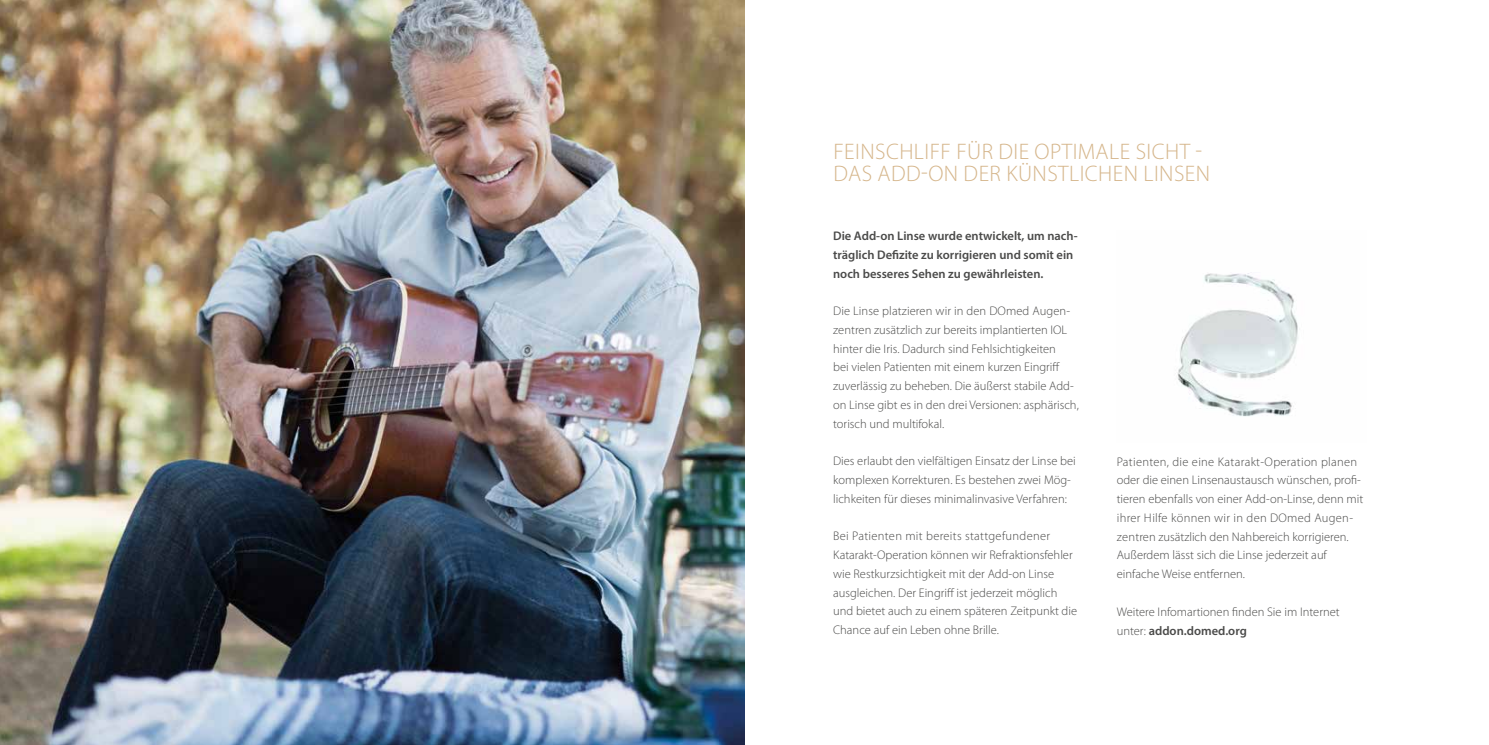
<style>
.page{position:relative;width:1489px;height:745px;background:#fff}
.page>*{position:absolute;margin:0;border:0;box-sizing:border-box;transform-origin:0 0}
.t1{font:300 22.5px/22.5px "Myriad Pro";letter-spacing:.02em;color:#d5b58a}
.t2{font:300 12.5px/18.8px "Myriad Pro";color:#4a4a49}
.t3{font:600 12.5px/18.8px "Myriad Pro";color:#4a4a49}
.s1{font-weight:600}
</style>
<div class="page">
<img style="left:0;top:0;width:744px;height:744px">
<img style="left:1177px;top:272px;width:121px;height:145px">
<h1 class="t1" style="left:833px;top:140px;width:215px">Fei nschliff für di e optima</h1>
<h1 class="t1" style="left:833px;top:140px;width:378px;text-indent:276px">le Sicht -<br>Das Add-On der künstlichen Li nsen</h1>
<p class="t3" style="left:833px;top:226px;width:246px">Die Add-on Linse wurde entwickelt, um nach&shy;träglich Defizite zu korrigieren und somit ein noch besseres Sehen zu gewährleisten.</p>
<p class="t2" style="left:833px;top:301px;width:247px">Die Linse platzieren wir in den DOmed Augen&shy;zentren zusätzlich zur bereits implantierten IOL hinter die Iris. Dadurch sind Fehlsichtigkeiten<br>bei vielen Patienten mit einem kurzen Eingriff zuverlässig zu beheben. Die äußerst stabile Add&shy;on Linse gibt es in den drei Versionen: asphärisch, torisch und multifokal.</p>
<p class="t2" style="left:833px;top:451px;width:244px">Dies erlaubt den vielfältigen Einsatz der Linse bei komplexen Korrekturen. Es bestehen zwei Mög&shy;lichkeiten für dieses minimalinvasive Verfahren:</p>
<p class="t2" style="left:833px;top:526px;width:245px">Bei Patienten mit bereits stattgefundener Katarakt-Operation können wir Refraktionsfehler wie Restkurzsichtigkeit mit der Add-on Linse ausgleichen. Der Eingriff ist jederzeit möglich und bietet auch zu einem späteren Zeitpunkt die Chance auf ein Leben ohne Brille.</p>
<p class="t2" style="left:1116px;top:451px;width:248px">Patienten, die eine Katarakt-Operation planen oder die einen Linsenaustausch wünschen, profi&shy;tieren ebenfalls von einer Add-on-Linse, denn mit ihrer H ilfe können wir in den DOmed Augen&shy;zentren zusätzlich den Nahbereich korrigieren.<br>Außerdem lässt sich die Linse jederzeit auf einfache Weise entfernen.</p>
<p class="t2" style="left:1116px;top:601px;width:224px">Weitere Infomartionen finden Sie im Internet unter: <span class="s1">addon.domed.org</span></p>
</div>
